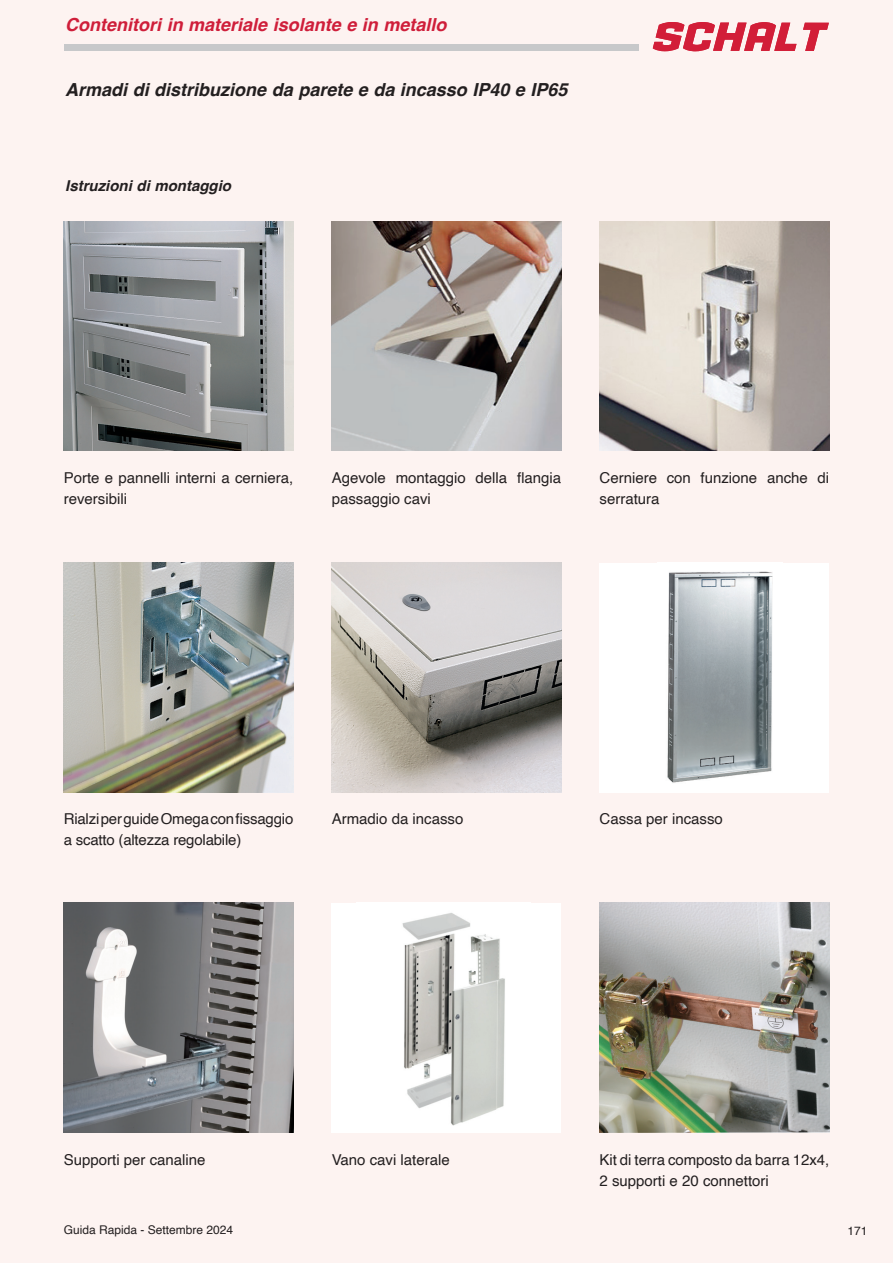
<style>
.page{position:relative;width:893px;height:1263px;background:#fdf3f1}
.page>*{position:absolute;margin:0;border:0;box-sizing:border-box;transform-origin:0 0}
.t1{font:italic 700 18px "Helvetica";color:#231f20}
.t2{font:italic 700 18px "Helvetica";color:#cf1e3a}
.t3{font:15px/21px "Helvetica";color:#231f20}
.t4{font:italic 700 15px "Helvetica";color:#231f20}
.t5{font:12px "Helvetica";color:#231f20}
</style>
<div class="page">
<svg style="left:653px;top:22px;width:143px;height:29px"></svg>
<svg style="left:803px;top:23px;width:26px;height:28px"></svg>
<div style="left:64px;top:45px;width:574px;height:6px;background:#c7c8ca"></div>
<img style="left:64px;top:221px;width:229px;height:230px">
<img style="left:600px;top:221px;width:229px;height:230px">
<img style="left:64px;top:563px;width:229px;height:229px">
<img style="left:332px;top:563px;width:229px;height:229px">
<img style="left:64px;top:903px;width:229px;height:229px">
<div style="left:600px;top:563px;width:229px;height:229px;background:#fff"></div>
<img style="left:667px;top:571px;width:106px;height:212px">
<div style="left:332px;top:903px;width:229px;height:229px;background:#fff"></div>
<img style="left:402px;top:913px;width:103px;height:213px">
<img style="left:600px;top:903px;width:229px;height:229px">
<img style="left:332px;top:221px;width:229px;height:230px">
<p class="t2" style="left:65px;top:17px;width:383px">Contenitori in materiale isolante e in metallo</p>
<p class="t1" style="left:65px;top:82px;width:504px">Armadi di distribuzione da parete e da incasso IP40 e IP65</p>
<p class="t4" style="left:65px;top:180px;width:167px">Istruzioni di montaggio</p>
<p class="t3" style="left:332px;top:468px;width:231px">Agevole montaggio della flangia passaggio cavi</p>
<p class="t3" style="left:64px;top:468px;width:231px">Porte e pannelli interni a cerniera, reversibili</p>
<p class="t3" style="left:600px;top:468px;width:231px">Cerniere con funzione anche di serratura</p>
<p class="t3" style="left:64px;top:810px;width:231px">Rialzi per guide Omega con fissaggio a scatto (altezza regolabile)</p>
<p class="t3" style="left:332px;top:810px;width:133px">Armadio da incasso</p>
<p class="t3" style="left:600px;top:810px;width:125px">Cassa per incasso</p>
<p class="t3" style="left:64px;top:1150px;width:143px">Supporti per canaline</p>
<p class="t3" style="left:600px;top:1150px;width:231px">Kit di terra composto da barra 12x4,<br>2 supporti e 20 connettori</p>
<p class="t3" style="left:332px;top:1150px;width:120px">Vano cavi laterale</p>
<p class="t5" style="left:64px;top:1224px;width:171px">Guida Rapida - Settembre 2024</p>
<p class="t5" style="left:847px;top:1226px;width:22px">171</p>
</div>
